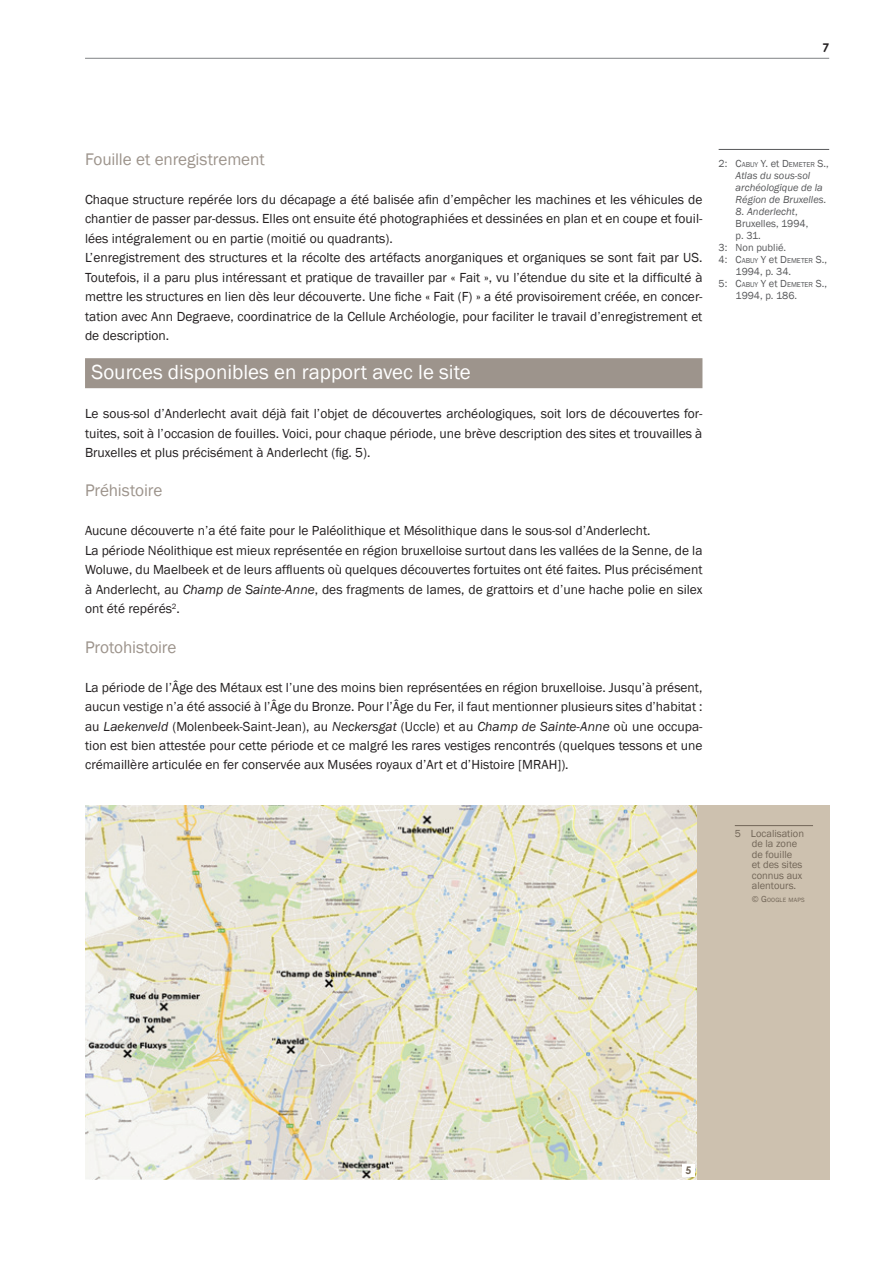
<style>
.page{position:relative;width:893px;height:1263px;background:#fff}
.page>*{position:absolute;margin:0;border:0;box-sizing:border-box;transform-origin:0 0}
.t1{font:21px "Franklin Gothic";color:#fff}
.t2{font:17.25px "Franklin Gothic";letter-spacing:-.01em;color:#9d948c}
.t3{font:13.5px/19.5px "Franklin Gothic";color:#231f20}
.t4{font:700 12px "Century Gothic";color:#231f20}
.t5{font:italic 10.5px/12px "Franklin Gothic";color:#57585a}
.t6{font:10.5px/10.5px "Franklin Gothic";color:#716557}
.t7{font:10.5px "Franklin Gothic";color:#57585a}
.t8{font:700 10.5px "Century Gothic";color:#716557}
.t9{font:7.35px "Franklin Gothic";color:#57585a}
.t10{font:6.3px "Franklin Gothic";letter-spacing:.03em;color:#716557}
.s1{font-style:italic}
.s2{font-size:10.5px}
.s3{font-style:normal}
.s4{font-size:9px}
</style>
<div class="page">
<hr style="left:85px;top:58px;width:744px;height:1px;background:#808285">
<div style="left:85px;top:805px;width:744px;height:374px;background:#cdc1af"></div>
<div style="left:85px;top:358px;width:617px;height:30px;background:#9d948c"></div>
<hr style="left:719px;top:149px;width:110px;height:1px;background:#57585a">
<img style="left:85px;top:805px;width:612px;height:374px">
<hr style="left:735px;top:825px;width:78px;height:1px;background:#716557">
<div style="left:682px;top:1164px;width:13px;height:13px;background:#fff"></div>
<p class="t4" style="left:822px;top:38px;width:8px">7</p>
<p class="t2" style="left:85px;top:148px;width:181px">Fouille et enregistrement</p>
<p class="t3" style="left:85px;top:190px;width:619px">Chaque structure repérée lors du décapage a été balisée afin d’empêcher les machines et les véhicules de chantier de passer par-dessus. Elles ont ensuite été photographiées et dessinées en plan et en coupe et fouil&shy;lées intégralement ou en partie (moitié ou quadrants).<br>L’enregistrement des structures et la récolte des artéfacts anorganiques et organiques se sont fait par US.<br>Toutefois, il a paru plus intéressant et pratique de travailler par « Fait », vu l’étendue du site et la difficulté à mettre les structures en lien dès leur découverte. Une fiche « Fait (F) » a été provisoirement créée, en concer&shy;tation avec Ann Degraeve, coordinatrice de la Cellule Archéologie, pour faciliter le travail d’enregistrement et de description.</p>
<h1 class="t1" style="left:91px;top:359px;width:381px">Sources disponibles en rapport avec le site</h1>
<p class="t3" style="left:85px;top:404px;width:619px;text-align:justify">Le sous-sol d’Anderlecht avait déjà fait l’objet de découvertes archéologiques, soit lors de découvertes for&shy;tuites, soit à l’occasion de fouilles. Voici, pour chaque période, une brève description des sites et trouvailles à Bruxelles et plus précisément à Anderlecht (fig. 5).</p>
<p class="t2" style="left:85px;top:480px;width:79px">Préhistoire</p>
<p class="t3" style="left:85px;top:521px;width:619px">Aucune découverte n’a été faite pour le Paléolithique et Mésolithique dans le sous-sol d’Anderlecht.<br>La période Néolithique est mieux représentée en région bruxelloise surtout dans les vallées de la Senne, de la Woluwe, du Maelbeek et de leurs affluents où quelques découvertes fortuites ont été faites. Plus précisément à Anderlecht, au <span class="s1">Champ de Sainte-Anne</span>, des fragments de lames, de grattoirs et d’une hache polie en silex ont été repérés<sup>2</sup>.</p>
<p class="t2" style="left:85px;top:636px;width:93px">Protohistoire</p>
<p class="t3" style="left:85px;top:677px;width:619px;text-align:justify">La période de l’Âge des Métaux est l’une des moins bien représentées en région bruxelloise. Jusqu’à présent, aucun vestige n’a été associé à l’Âge du Bronze. Pour l’Âge du Fer, il faut mentionner plusieurs sites d’habitat : au <span class="s1">Laekenveld</span> (Molenbeek-Saint-Jean), au <span class="s1">Neckersgat</span> (Uccle) et au <span class="s1">Champ de Sainte-Anne</span> où une occupa&shy;tion est bien attestée pour cette période et ce malgré les rares vestiges rencontrés (quelques tessons et une crémaillère articulée en fer conservée aux Musées royaux d’Art et d’Histoire [MRAH]).</p>
<p class="t9" style="left:719px;top:160px;width:112px"><span class="s2">2:</span> <span class="s2">C</span>ABUY <span class="s2">Y. et</span> <span class="s2">D</span>EMETER <span class="s2">S.,</span></p>
<p class="t5" style="left:736px;top:170px;width:92px">Atlas du sous-sol archéologique de la<br>Région de Bruxelles.</p>
<p class="t5" style="left:736px;top:206px;width:64px">8. Anderlecht<span class="s3">,</span></p>
<p class="t7" style="left:736px;top:217px;width:74px">Bruxelles, 1994,</p>
<p class="t7" style="left:736px;top:229px;width:27px">p. 31.</p>
<p class="t7" style="left:719px;top:241px;width:69px">3: Non publié.</p>
<p class="t9" style="left:719px;top:256px;width:110px"><span class="s2">4:</span> <span class="s2">C</span>ABUY <span class="s2">Y et</span> <span class="s2">D</span> EMETER <span class="s2">S.,</span></p>
<p class="t7" style="left:736px;top:265px;width:57px">1994, p. 34.</p>
<p class="t9" style="left:719px;top:280px;width:110px"><span class="s2">5:</span> <span class="s2">C</span>ABUY <span class="s2">Y et</span> <span class="s2">D</span>EMETER <span class="s2">S.,</span></p>
<p class="t7" style="left:736px;top:289px;width:63px">1994, p. 186.</p>
<p class="t6" style="left:752px;top:828px;width:54px;text-indent:-17px">5 Localisation de la zone de fouille<br>et des sites connus aux alentours.</p>
<p class="t10" style="left:752px;top:896px;width:55px"><span class="s4">© G</span> OOGLE MAPS</p>
<p class="t8" style="left:685px;top:1162px;width:7px">5</p>
</div>
